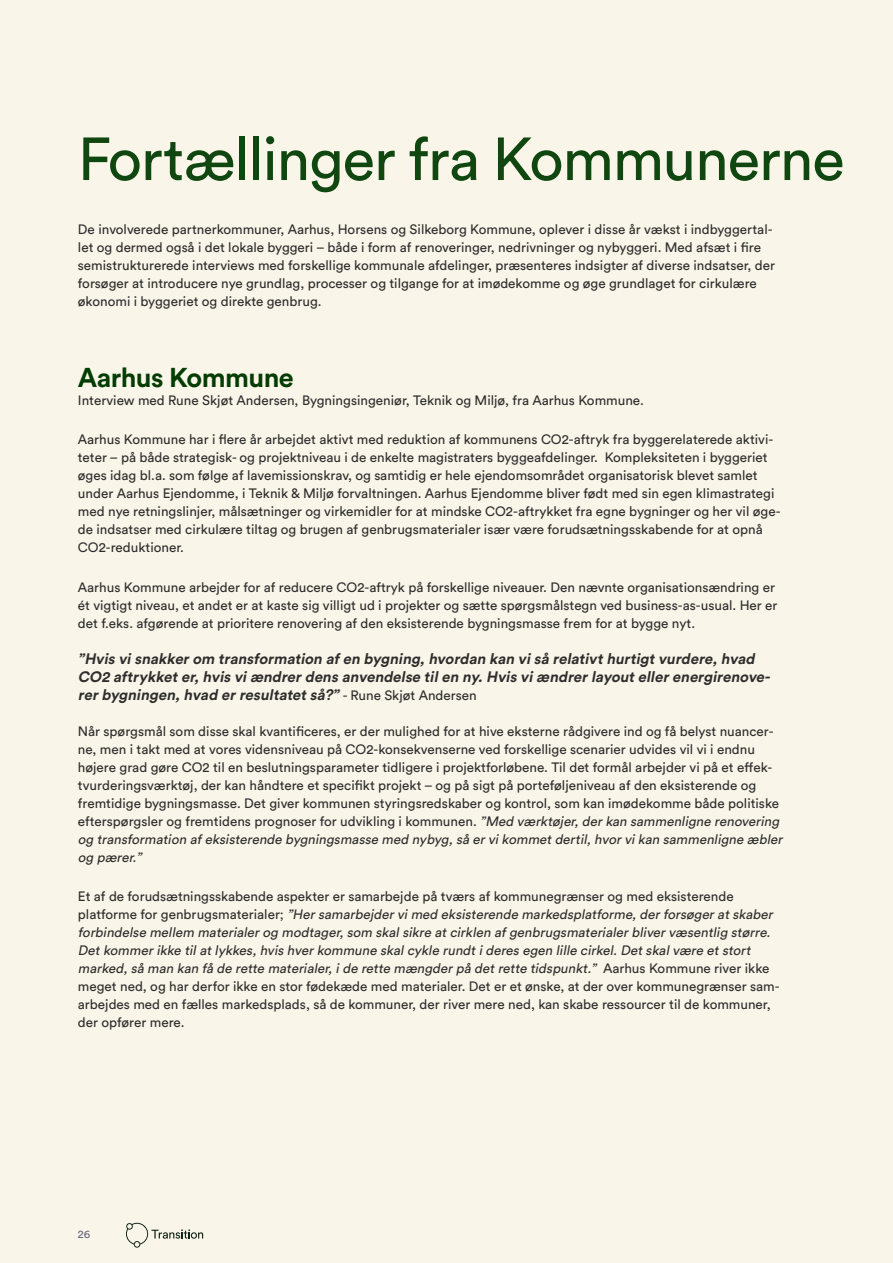
<style>
.page{position:relative;width:893px;height:1263px;background:#faf5e9}
.page>*{position:absolute;margin:0;border:0;box-sizing:border-box;transform-origin:0 0}
.H1_sort{font:60px "Circular Std";letter-spacing:-.02em;color:#104710}
.Manchet_16_18{font:700 27px "Circular Std";letter-spacing:-.02em;color:#033d03}
.Manchet_16_18-2{font:italic 700 15px/18px "Circular Std";color:#2e2d2c}
.Manchet_16_18-3{font:13.5px/18px "Circular Std";color:#2e2d2c}
.Brødtekst_9_12{font:13.5px/18px "Circular Std";color:#2e2d2c}
.t1{font:11.1px "Circular Std";color:#676581}
.s1{font-weight:400;font-style:normal;font-size:13.5px}
.s2{font-style:italic}
</style>
<div class="page">
<svg style="left:126px;top:1223px;width:77px;height:25px"></svg>
<p class="H1_sort" style="left:78px;top:123px;width:768px">Fortællinger fra Kommunerne</p>
<p class="Brødtekst_9_12" style="left:78px;top:220px;width:699px">De involverede partnerkommuner, Aarhus, Horsens og Silkeborg Kommune, oplever i disse år vækst i indbyggertal&shy;let og dermed også i det lokale byggeri – både i form af renoveringer, nedrivninger og nybyggeri. Med afsæt i fire semistrukturerede interviews med forskellige kommunale afdelinger, præsenteres indsigter af diverse indsatser, der forsøger at introducere nye grundlag, processer og tilgange for at imødekomme og øge grundlaget for cirkulære økonomi i byggeriet og direkte genbrug.</p>
<p class="Manchet_16_18" style="left:78px;top:360px;width:217px">Aarhus Kommune</p>
<p class="Manchet_16_18-3" style="left:78px;top:391px;width:567px">Interview med Rune Skjøt Andersen, Bygningsingeniør, Teknik og Miljø, fra Aarhus Kommune.</p>
<p class="Manchet_16_18-3" style="left:78px;top:430px;width:704px">Aarhus Kommune har i flere år arbejdet aktivt med reduktion af kommunens CO2-aftryk fra byggerelaterede aktivi&shy;teter – på både strategisk- og projektniveau i de enkelte magistraters byggeafdelinger. Kompleksiteten i byggeriet øges idag bl.a. som følge af lavemissionskrav, og samtidig er hele ejendomsområdet organisatorisk blevet samlet under Aarhus Ejendomme, i Teknik &amp; Miljø forvaltningen. Aarhus Ejendomme bliver født med sin egen klimastrategi med nye retningslinjer, målsætninger og virkemidler for at mindske CO2-aftrykket fra egne bygninger og her vil øge&shy;de indsatser med cirkulære tiltag og brugen af genbrugsmaterialer især være forudsætningsskabende for at opnå CO2-reduktioner.</p>
<p class="Manchet_16_18-3" style="left:78px;top:578px;width:701px">Aarhus Kommune arbejder for af reducere CO2-aftryk på forskellige niveauer. Den nævnte organisationsændring er ét vigtigt niveau, et andet er at kaste sig villigt ud i projekter og sætte spørgsmålstegn ved business-as-usual. Her er det f.eks. afgørende at prioritere renovering af den eksisterende bygningsmasse frem for at bygge nyt.</p>
<p class="Manchet_16_18-2" style="left:78px;top:649px;width:697px">”Hvis visnakkerom transformation afen bygning,hvordan kan viså relativthurtigtvurdere,hvad<br>CO2 aftrykketer,hvis viændrerdens anvendelse tilen ny.Hvis viændrerlayoutellerenergirenove&shy;rerbygningen,hvad erresultatetså?” <span class="s1">- R u n e S kj ø t A n d e r s e n</span></p>
<p class="Manchet_16_18-3" style="left:78px;top:722px;width:709px">Når spørgsmål som disse skal kvantificeres, er der mulighed for at hive eksterne rådgivere ind og få belyst nuancer&shy;ne, men i takt med at vores vidensniveau på CO2-konsekvenserne ved forskellige scenarier udvides vil vi i endnu højere grad gøre CO2 til en beslutningsparameter tidligere i projektforløbene. Til det formål arbejder vi på et effek&shy;tvurderingsværktøj, der kan håndtere et specifikt projekt – og på sigt på porteføljeniveau af den eksisterende og fremtidige bygningsmasse. Det giver kommunen styringsredskaber og kontrol, som kan imødekomme både politiske efterspørgsler og fremtidens prognoser for udvikling i kommunen. <span class="s2">”Med værktøjer,derkan sammenligne renovering og transformation afeksisterende bygningsmasse med nybyg,så ervikommetdertil,hvorvikan sammenligne æbler og pærer.”</span></p>
<p class="Manchet_16_18-3" style="left:78px;top:887px;width:703px">Et af de forudsætningsskabende aspekter er samarbejde på tværs af kommunegrænser og med eksisterende<br>p l a t fo r m e fo r g e n b r u g s m a t e r i a l e r ; <span class="s2">”Hersamarbejdervimed eksisterende markedsplatforme,derforsøgeratskaber forbindelse mellem materialerog modtager,som skalsikre atcirklen afgenbrugsmaterialerblivervæsentlig større.<br>Detkommerikke tilatlykkes,hvis hverkommune skalcykle rundtideres egen lille cirkel.Detskalvære etstort marked,så man kan få de rette materialer,ide rette mængderpå detrette tidspunkt.”</span> A a r h u s Ko m m u n e r i v e r i k ke meget ned, og har derfor ikke en stor fødekæde med materialer. Det er et ønske, at der over kommunegrænser sam&shy;arbejdes med en fælles markedsplads, så de kommuner, der river mere ned, kan skabe ressourcer til de kommuner, der opfører mere.</p>
<p class="t1" style="left:78px;top:1227px;width:14px">26</p>
</div>
